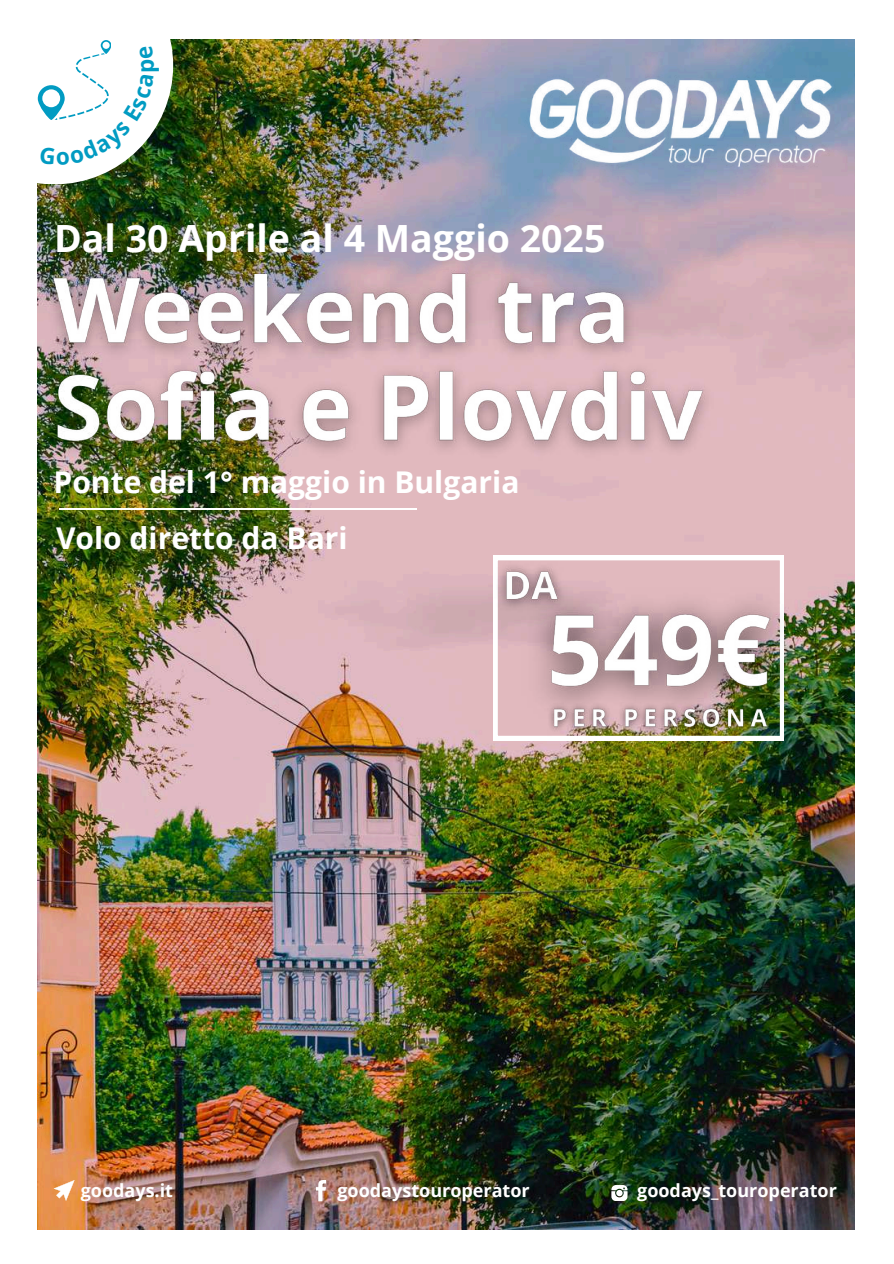
<style>
.page{position:relative;width:894px;height:1264px;background:#fff}
.page>*{position:absolute;margin:0;border:0;box-sizing:border-box;transform-origin:0 0}
.t1{font:700 37.5px "Open Sans";color:#fff}
.t2{font:700 30px "Open Sans";color:#fff}
.t3{font:700 22.5px "Open Sans";color:#019bc2}
.t4{font:700 18px "Open Sans";color:#fff}
</style>
<div class="page">
<img style="left:38px;top:40px;width:815px;height:1189px">
<div style="left:0;top:0;width:173px;height:184px;background:#fff"></div>
<img style="left:507px;top:39px;width:346px;height:206px">
<svg style="left:53px;top:1179px;width:22px;height:22px"></svg>
<svg style="left:316px;top:1179px;width:10px;height:22px"></svg>
<svg style="left:611px;top:1184px;width:16px;height:16px"></svg>
<hr style="left:60px;top:508px;width:356px;height:1px;background:#fff">
<svg style="left:493px;top:556px;width:290px;height:184px"></svg>
<img style="left:37px;top:247px;width:689px;height:220px">
<img style="left:509px;top:575px;width:302px;height:157px">
<img style="left:488px;top:555px;width:87px;height:63px">
<img style="left:541px;top:697px;width:239px;height:44px">
<svg style="left:38px;top:40px;width:116px;height:125px"></svg>
<p class="t3" style="left:130px;top:73px;width:16px;rotate:-90deg">p</p>
<h1 class="t1" style="left:54px;top:212px;width:552px">Dal 30 Aprile al 4 Maggio 2025</h1>
<h2 class="t2" style="left:53px;top:461px;width:467px">Ponte del 1° maggio in Bulgaria</h2>
<h2 class="t2" style="left:56px;top:516px;width:293px">Volo diretto da Bari</h2>
<p class="t4" style="left:81px;top:1177px;width:94px">goodays.it</p>
<p class="t4" style="left:337px;top:1177px;width:194px">goodaystouroperator</p>
<p class="t4" style="left:637px;top:1177px;width:201px">goodays_touroperator</p>
</div>
